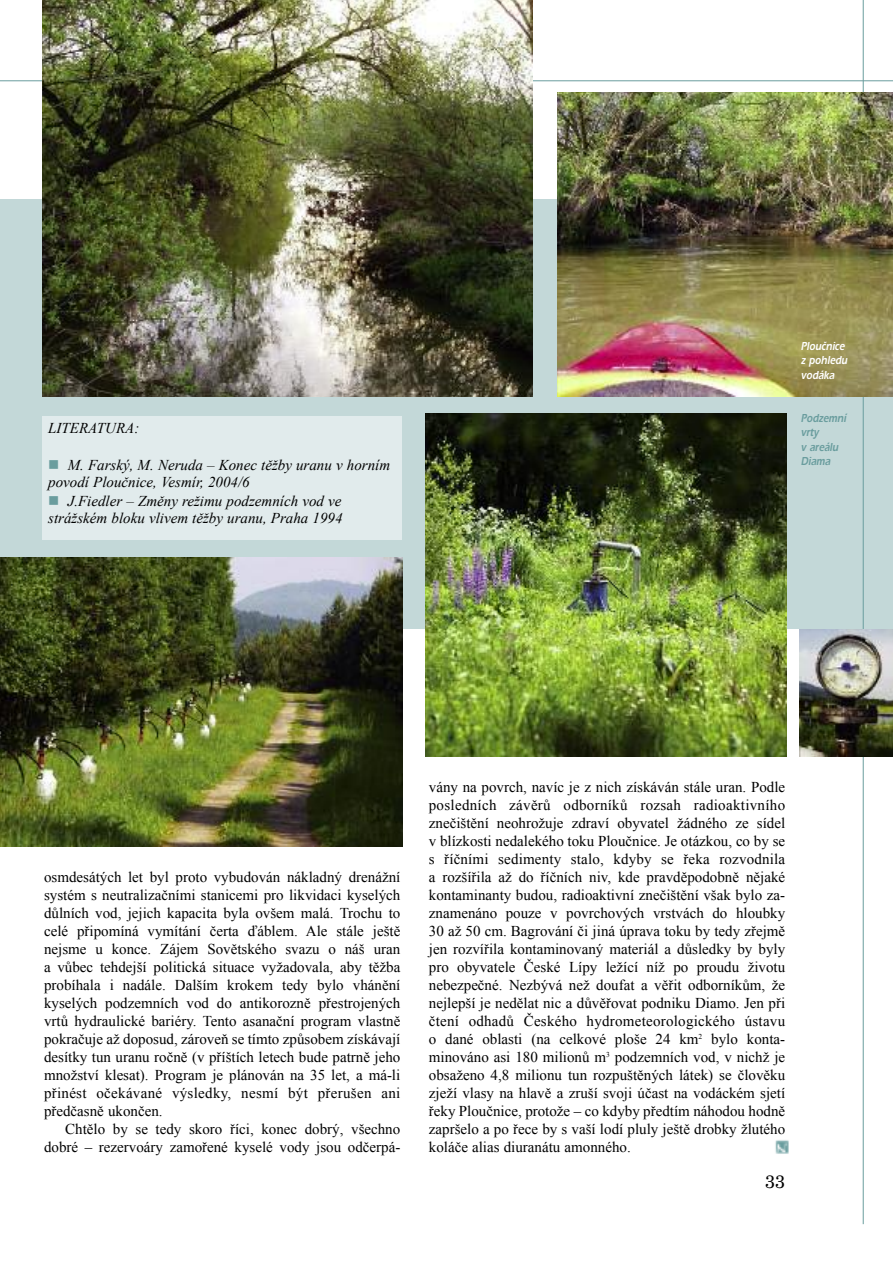
<style>
.page{position:relative;width:893px;height:1263px;background:#fff}
.page>*{position:absolute;margin:0;border:0;box-sizing:border-box;transform-origin:0 0}
.t1{font:18px "Century CE";color:#000}
.t2{font:15px/18px "Times New Roman";color:#000;text-align:justify}
.t3{font:italic 15px/17px "Times New Roman";color:#000}
.t4{font:italic 12px/14.4px "Expect Black CE";color:#6a9d9e;scale:.8 1}
.t5{font:italic 12px/14.4px "Expect Black CE";color:#fff;scale:.8 1}
.s1{color:#6a9d9e}
</style>
<div class="page">
<div style="left:0;top:200px;width:893px;height:429px;background:#c3d8d8"></div>
<hr style="left:0;top:80px;width:893px;height:1px;background:#6a9d9e">
<div style="left:43px;top:417px;width:359px;height:123px;background:#e1ebec"></div>
<img style="left:425px;top:413px;width:362px;height:343px">
<img style="left:0;top:558px;width:402px;height:288px">
<hr style="left:863px;top:0;width:1px;height:1224px;background:#6a9d9e">
<img style="left:557px;top:92px;width:336px;height:304px">
<img style="left:775px;top:1140px;width:14px;height:14px">
<img style="left:43px;top:0;width:489px;height:396px">
<img style="left:799px;top:629px;width:94px;height:127px">
<p class="t3" style="left:48px;top:420px;width:93px">LITERATURA:</p>
<p class="t3" style="left:48px;top:457px;width:343px"><span class="s1">■</span> M. Farský, M. Neruda – Konec těžby uranu v horním povodí Ploučnice, Vesmír, 2004/6</p>
<p class="t3" style="left:48px;top:493px;width:296px"><span class="s1">■</span> J.Fiedler – Změny režimu podzemních vod ve strážském bloku vlivem těžby uranu, Praha 1994</p>
<p class="t5" style="left:801px;top:340px;width:62px">Ploučnice z pohledu vodáka</p>
<p class="t4" style="left:801px;top:412px;width:58px">Podzemní vrty<br>v areálu<br>Diama</p>
<p class="t2" style="left:44px;top:868px;width:358px">osmdesátých let byl proto vybudován nákladný drenážní systém s neutralizačními stanicemi pro likvidaci kyselých důlních vod, jejich kapacita byla ovšem malá. Trochu to celé připomíná vymítání čerta ďáblem. Ale stále ještě nejsme u konce. Zájem Sovětského svazu o náš uran a vůbec tehdejší politická situace vyžadovala, aby těžba probíhala i nadále. Dalším krokem tedy bylo vhánění kyselých podzemních vod do antikorozně přestrojených vrtů hydraulické bariéry. Tento asanační program vlastně pokračuje až doposud, zároveň se tímto způsobem získávají desítky tun uranu ročně (v příštích letech bude patrně jeho množství klesat). Program je plánován na 35 let, a má-li přinést očekávané výsledky, nesmí být přerušen ani předčasně ukončen.</p>
<p class="t2" style="left:44px;top:1120px;width:358px;text-align:right">Chtělo by se tedy skoro říci, konec dobrý, všechno dobré – rezervoáry zamořené kyselé vody jsou odčerpá-</p>
<p class="t2" style="left:429px;top:778px;width:358px">vány na povrch, navíc je z nich získáván stále uran. Podle posledních závěrů odborníků rozsah radioaktivního znečištění neohrožuje zdraví obyvatel žádného ze sídel v blízkosti nedalekého toku Ploučnice. Je otázkou, co by se s říčními sedimenty stalo, kdyby se řeka rozvodnila a rozšířila až do říčních niv, kde pravděpodobně nějaké kontaminanty budou, radioaktivní znečištění však bylo za&shy;znamenáno pouze v povrchových vrstvách do hloubky 30 až 50 cm. Bagrování či jiná úprava toku by tedy zřejmě jen rozvířila kontaminovaný materiál a důsledky by byly pro obyvatele České Lípy ležící níž po proudu životu nebezpečné. Nezbývá než doufat a věřit odborníkům, že nejlepší je nedělat nic a důvěřovat podniku Diamo. Jen při čtení odhadů Českého hydrometeorologického ústavu o dané oblasti (na celkové ploše 24 km<sup>2</sup> bylo konta&shy;minováno asi 180 milionů m<sup>3</sup> podzemních vod, v nichž je obsaženo 4,8 milionu tun rozpuštěných látek) se člověku zježí vlasy na hlavě a zruší svoji účast na vodáckém sjetí řeky Ploučnice, protože – co kdyby předtím náhodou hodně zapršelo a po řece by s vaší lodí pluly ještě drobky žlutého koláče alias diuranátu amonného.</p>
<p class="t1" style="left:765px;top:1175px;width:22px">33</p>
</div>
